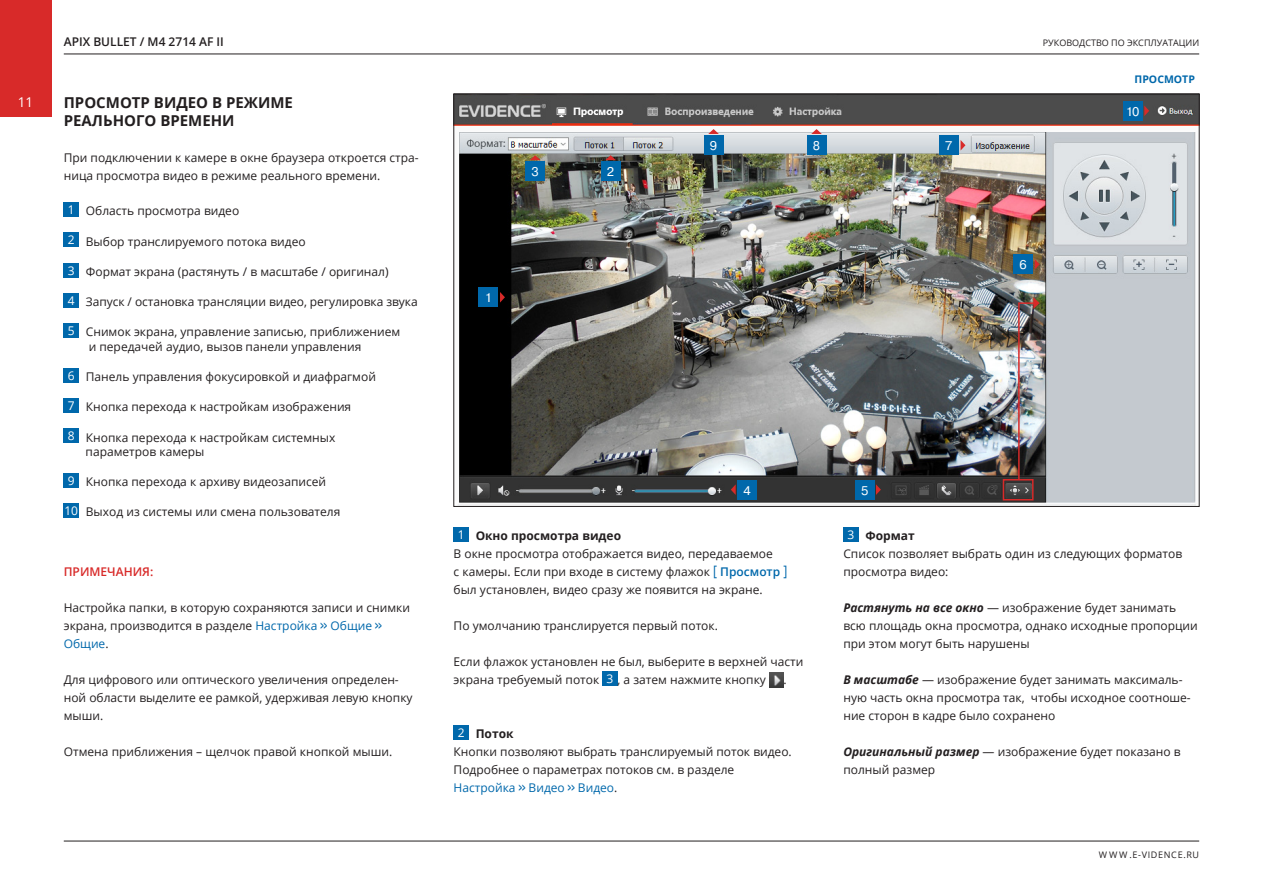
<style>
.page{position:relative;width:1263px;height:893px;background:#fff}
.page>*{position:absolute;margin:0;border:0;box-sizing:border-box;transform-origin:0 0}
.t1{font:700 15px/18px "Open Sans";color:#231f20}
.t2{font:13.5px "Open Sans";color:#fff}
.t3{font:12.6px "Pragmatica C";color:#fff}
.t4{font:12px/18px "Open Sans";color:#231f20}
.t5{font:600 12px "Open Sans";color:#231f20}
.t6{font:600 12px "Open Sans";color:#d82a29}
.t7{font:700 10.5px "Open Sans";color:#0068ab}
.t8{font:9px "Open Sans";color:#231f20}
.t9{font:9px "Open Sans";letter-spacing:.075em;color:#231f20}
.s1{color:#fff}
.s2{color:#0068ab}
.s3{font-weight:700;color:#0068ab}
.s4{font-weight:700}
.s5{font-size:14.4px;color:#0068ab}
.s6{font-weight:600;color:#0068ab}
.s7{font-weight:700;font-style:italic}
</style>
<div class="page">
<hr style="left:64px;top:841px;width:1135px;height:1px;background:#231f20">
<hr style="left:64px;top:54px;width:1135px;height:1px;background:#231f20">
<div style="left:0;top:0;width:51px;height:116px;background:#d82a29"></div>
<div style="left:64px;top:202px;width:15px;height:15px;background:#0068ab"></div>
<div style="left:64px;top:232px;width:15px;height:15px;background:#0068ab"></div>
<div style="left:64px;top:263px;width:15px;height:14px;background:#0068ab"></div>
<div style="left:64px;top:293px;width:15px;height:15px;background:#0068ab"></div>
<div style="left:64px;top:323px;width:15px;height:15px;background:#0068ab"></div>
<div style="left:64px;top:368px;width:15px;height:15px;background:#0068ab"></div>
<div style="left:64px;top:398px;width:15px;height:15px;background:#0068ab"></div>
<div style="left:64px;top:428px;width:15px;height:15px;background:#0068ab"></div>
<div style="left:64px;top:473px;width:15px;height:15px;background:#0068ab"></div>
<div style="left:64px;top:503px;width:15px;height:15px;background:#0068ab"></div>
<div style="left:843px;top:527px;width:15px;height:15px;background:#0068ab"></div>
<div style="left:454px;top:527px;width:15px;height:15px;background:#0068ab"></div>
<div style="left:602px;top:671px;width:15px;height:15px;background:#0068ab"></div>
<img style="left:769px;top:673px;width:14px;height:14px">
<div style="left:454px;top:725px;width:15px;height:15px;background:#0068ab"></div>
<img style="left:456px;top:96px;width:741px;height:409px">
<svg style="left:500px;top:292px;width:5px;height:11px"></svg>
<div style="left:478px;top:287px;width:20px;height:20px;background:#0068ab"></div>
<svg style="left:960px;top:140px;width:5px;height:11px"></svg>
<div style="left:939px;top:135px;width:20px;height:20px;background:#0068ab"></div>
<svg style="left:1144px;top:106px;width:5px;height:10px"></svg>
<div style="left:1123px;top:101px;width:19px;height:20px;background:#0068ab"></div>
<svg style="left:1035px;top:259px;width:5px;height:11px"></svg>
<div style="left:1013px;top:254px;width:20px;height:20px;background:#0068ab"></div>
<svg style="left:731px;top:484px;width:5px;height:11px"></svg>
<div style="left:737px;top:480px;width:20px;height:20px;background:#0068ab"></div>
<svg style="left:876px;top:484px;width:5px;height:11px"></svg>
<div style="left:855px;top:480px;width:20px;height:20px;background:#0068ab"></div>
<svg style="left:811px;top:129px;width:11px;height:5px"></svg>
<div style="left:806px;top:135px;width:20px;height:20px;background:#0068ab"></div>
<svg style="left:708px;top:129px;width:11px;height:5px"></svg>
<div style="left:704px;top:135px;width:19px;height:20px;background:#0068ab"></div>
<svg style="left:605px;top:155px;width:11px;height:5px"></svg>
<div style="left:601px;top:161px;width:20px;height:20px;background:#0068ab"></div>
<svg style="left:530px;top:155px;width:10px;height:5px"></svg>
<div style="left:525px;top:161px;width:20px;height:20px;background:#0068ab"></div>
<img style="left:1017px;top:297px;width:23px;height:184px">
<div style="left:1003px;top:479px;width:30px;height:21px;border:2px solid #d82a29"></div>
<p class="t2" style="left:18px;top:92px;width:17px">11</p>
<p class="t5" style="left:64px;top:33px;width:162px">APIX BULLET / M4 2714 AF II</p>
<p class="t8" style="left:1043px;top:36px;width:158px">РУКОВОДСТВО ПО ЭКСПЛУАТАЦИИ</p>
<p class="t1" style="left:64px;top:93px;width:231px">ПРОСМОТР ВИДЕО В РЕЖИМЕ<br>РЕАЛЬНОГО ВРЕМЕНИ</p>
<p class="t4" style="left:64px;top:148px;width:356px">При подключении к камере в окне браузера откроется стра&shy;ница просмотра видео в режиме реального времени.</p>
<p class="t4" style="left:68px;top:202px;width:173px"><span class="s1">1</span> Область просмотра видео</p>
<p class="t4" style="left:68px;top:232px;width:239px"><span class="s1">2</span> Выбор транслируемого потока видео</p>
<p class="t4" style="left:68px;top:262px;width:322px"><span class="s1">3</span> Формат экрана (растянуть / в масштабе / оригинал)</p>
<p class="t4" style="left:68px;top:293px;width:351px"><span class="s1">4</span> Запуск / остановка трансляции видео, регулировка звука</p>
<p class="t4" style="left:89px;top:325px;width:313px;line-height:14.4px;text-indent:-21px"><span class="s1">5</span> Снимок экрана, управление записью, приближением и передачей аудио, вызов панели управления</p>
<p class="t4" style="left:68px;top:367px;width:310px"><span class="s1">6</span> Панель управления фокусировкой и диафрагмой</p>
<p class="t4" style="left:68px;top:398px;width:285px"><span class="s1">7</span> Кнопка перехода к настройкам изображения</p>
<p class="t4" style="left:86px;top:430px;width:251px;line-height:14.4px;text-indent:-18px"><span class="s1">8</span> Кнопка перехода к настройкам системных параметров камеры</p>
<p class="t4" style="left:68px;top:472px;width:260px"><span class="s1">9</span> Кнопка перехода к архиву видеозаписей</p>
<p class="t4" style="left:64px;top:503px;width:277px"><span class="s1">10</span> Выход из системы или смена пользователя</p>
<p class="t6" style="left:64px;top:563px;width:91px">ПРИМЕЧАНИЯ:</p>
<p class="t4" style="left:64px;top:598px;width:348px">Настройка папки, в которую сохраняются записи и снимки экрана, производится в разделе <span class="s2">Настройка</span> <span class="s3">&gt;&gt;</span> <span class="s2">Общие</span> <span class="s3">&gt;&gt;<br></span><span class="s2">Общие</span>.</p>
<p class="t4" style="left:64px;top:670px;width:350px">Для цифрового или оптического увеличения определен&shy;ной области выделите ее рамкой, удерживая левую кнопку мыши.</p>
<p class="t4" style="left:64px;top:742px;width:330px">Отмена приближения – щелчок правой кнопкой мыши.</p>
<p class="t7" style="left:1134px;top:72px;width:62px">ПРОСМОТР</p>
<p class="t3" style="left:531px;top:165px;width:9px">3</p>
<p class="t3" style="left:607px;top:165px;width:9px">2</p>
<p class="t3" style="left:485px;top:291px;width:9px">1</p>
<p class="t3" style="left:710px;top:139px;width:9px">9</p>
<p class="t3" style="left:813px;top:139px;width:9px">8</p>
<p class="t3" style="left:945px;top:139px;width:9px">7</p>
<p class="t3" style="left:1019px;top:258px;width:9px">6</p>
<p class="t3" style="left:743px;top:483px;width:9px">4</p>
<p class="t3" style="left:861px;top:483px;width:9px">5</p>
<p class="t3" style="left:1126px;top:104px;width:15px">10</p>
<p class="t4" style="left:454px;top:526px;width:335px;text-indent:4px"><span class="s1">1</span> <span class="s4">Окно просмотра видео<br></span>В окне просмотра отображается видео, передаваемое<br>с камеры. Если при входе в систему флажок <span class="s5">[</span> <span class="s6">Просмотр</span> <span class="s5">] </span>был установлен, видео сразу же появится на экране.</p>
<p class="t4" style="left:454px;top:616px;width:266px">По умолчанию транслируется первый поток.</p>
<p class="t4" style="left:454px;top:652px;width:351px">Если флажок установлен не был, выберите в верхней части экрана требуемый поток <span class="s1">3</span> , а затем нажмите кнопку</p>
<p class="t4" style="left:783px;top:670px;width:5px">.</p>
<p class="t4" style="left:454px;top:724px;width:340px;text-indent:4px"><span class="s1">2</span> <span class="s4">Поток<br></span>Кнопки позволяют выбрать транслируемый поток видео.<br>Подробнее о параметрах потоков см. в разделе <span class="s2">Настройка</span> <span class="s3">&gt;&gt;</span> <span class="s2">Видео</span> <span class="s3">&gt;&gt;</span> <span class="s2">Видео</span>.</p>
<p class="t4" style="left:843px;top:526px;width:340px;text-indent:4px"><span class="s1">3</span> <span class="s4">Формат<br></span>Список позволяет выбрать один из следующих форматов просмотра видео:</p>
<p class="t4" style="left:843px;top:598px;width:356px"><span class="s7">Растянуть на все окно</span> — изображение будет занимать всю площадь окна просмотра, однако исходные пропорции при этом могут быть нарушены</p>
<p class="t4" style="left:843px;top:670px;width:349px"><span class="s7">В масштабе</span> — изображение будет занимать максималь&shy;ную часть окна просмотра так, чтобы исходное соотноше&shy;ние сторон в кадре было сохранено</p>
<p class="t4" style="left:843px;top:742px;width:339px"><span class="s7">Оригинальный размер</span> — изображение будет показано в полный размер</p>
<p class="t9" style="left:1099px;top:848px;width:102px">WWW.E-VIDENCE.RU</p>
</div>
